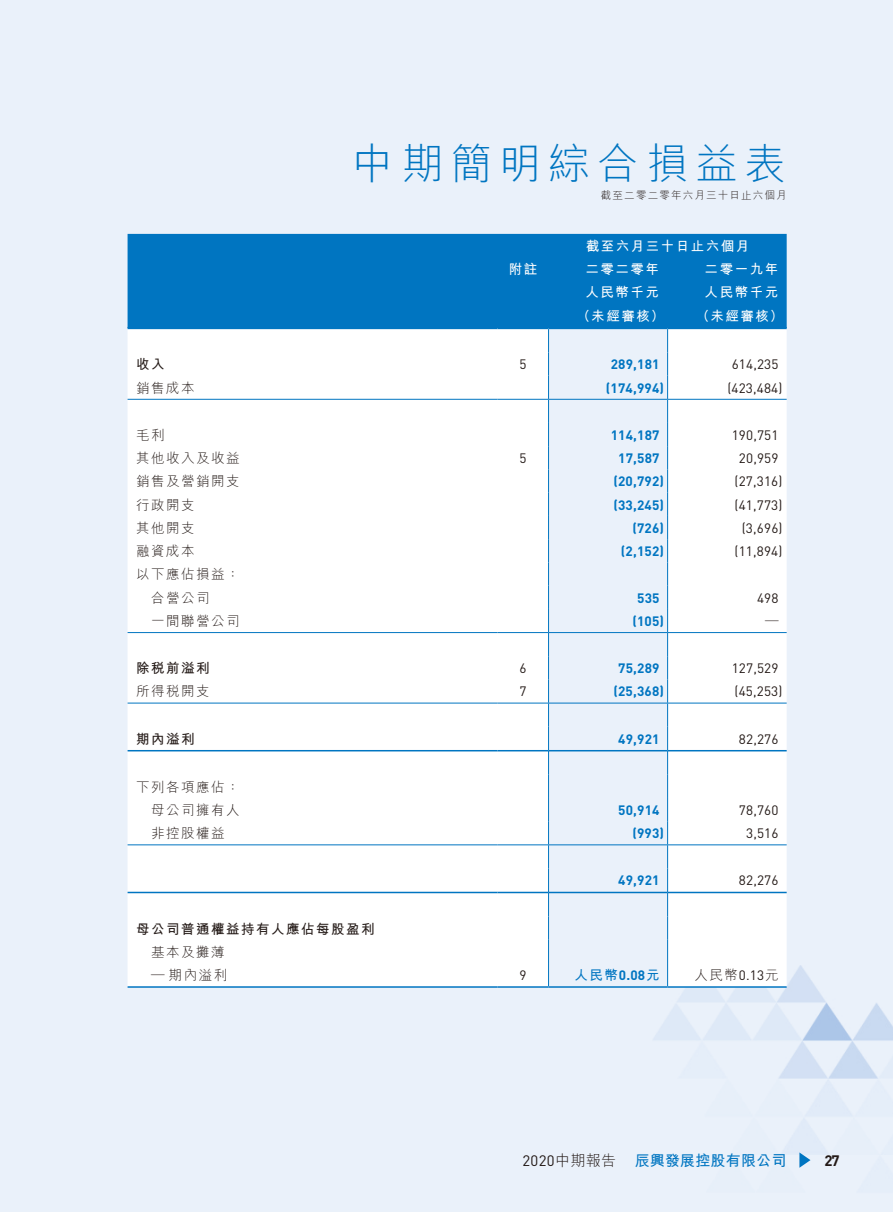
<style>
.page{position:relative;width:893px;height:1212px;background:#eaf1fa}
.page>*{position:absolute;margin:0;border:0;box-sizing:border-box;transform-origin:0 0}
.t1{font:300 42px "M Hei HK";letter-spacing:.165em;color:#0075c1}
.t2{font:700 15px "M Hei HK";letter-spacing:.01em;color:#0075c1}
.t3{font:700 15px "DIN";color:#231916}
.t4{font:13.5px "DIN";letter-spacing:.01em;color:#231916}
.t5{font:700 13.5px "DIN";letter-spacing:.01em;color:#0075c1}
.t6{font:300 13.5px/23.2px "M Hei HK";letter-spacing:.11em;color:#231916}
.t7{font:700 13.5px "M Hei HK";letter-spacing:.11em;color:#fff}
.t8{font:700 13.5px "M Hei HK";letter-spacing:.11em;color:#231916}
.t9{font:700 13.5px "M Hei HK";color:#0075c1}
.t10{font:300 10.5px "M Hei HK";letter-spacing:.11em;color:#231916}
.s1{font-family:"DIN"}
.s2{font-family:"DIN";font-weight:400}
.s3{font-family:"DIN";font-weight:400;color:#231916}
.s4{font-weight:300;color:#231916}
</style>
<div class="page">
<img style="left:653px;top:965px;width:240px;height:196px">
<svg style="left:799px;top:1152px;width:11px;height:16px"></svg>
<div style="left:128px;top:234px;width:659px;height:93px;background:#0075c1"></div>
<div style="left:128px;top:329px;width:659px;height:657px;background:#fff"></div>
<svg style="left:549px;top:329px;width:118px;height:657px"></svg>
<hr style="left:128px;top:327px;width:369px;height:2px;background:#0075c1">
<hr style="left:497px;top:327px;width:52px;height:2px;background:#0075c1">
<hr style="left:668px;top:327px;width:119px;height:2px;background:#0075c1">
<hr style="left:128px;top:399px;width:369px;height:1px;background:#0075c1">
<hr style="left:497px;top:399px;width:52px;height:1px;background:#0075c1">
<hr style="left:549px;top:399px;width:119px;height:1px;background:#0075c1">
<hr style="left:668px;top:399px;width:119px;height:1px;background:#0075c1">
<hr style="left:128px;top:632px;width:369px;height:1px;background:#0075c1">
<hr style="left:497px;top:632px;width:52px;height:1px;background:#0075c1">
<hr style="left:549px;top:632px;width:119px;height:1px;background:#0075c1">
<hr style="left:668px;top:632px;width:119px;height:1px;background:#0075c1">
<hr style="left:128px;top:703px;width:369px;height:1px;background:#0075c1">
<hr style="left:497px;top:703px;width:52px;height:1px;background:#0075c1">
<hr style="left:549px;top:703px;width:119px;height:1px;background:#0075c1">
<hr style="left:668px;top:703px;width:119px;height:1px;background:#0075c1">
<hr style="left:128px;top:844px;width:369px;height:1px;background:#0075c1">
<hr style="left:497px;top:844px;width:52px;height:1px;background:#0075c1">
<hr style="left:549px;top:844px;width:119px;height:1px;background:#0075c1">
<hr style="left:668px;top:844px;width:119px;height:1px;background:#0075c1">
<hr style="left:128px;top:750px;width:369px;height:1px;background:#0075c1">
<hr style="left:497px;top:750px;width:51px;height:1px;background:#0075c1">
<hr style="left:549px;top:750px;width:118px;height:1px;background:#0075c1">
<hr style="left:668px;top:750px;width:119px;height:1px;background:#0075c1">
<hr style="left:128px;top:892px;width:369px;height:1px;background:#0075c1">
<hr style="left:497px;top:892px;width:51px;height:1px;background:#0075c1">
<hr style="left:549px;top:892px;width:118px;height:1px;background:#0075c1">
<hr style="left:668px;top:892px;width:119px;height:1px;background:#0075c1">
<hr style="left:128px;top:986px;width:369px;height:2px;background:#0075c1">
<hr style="left:497px;top:986px;width:52px;height:2px;background:#0075c1">
<hr style="left:549px;top:986px;width:119px;height:2px;background:#0075c1">
<hr style="left:668px;top:986px;width:119px;height:2px;background:#0075c1">
<hr style="left:549px;top:327px;width:119px;height:2px;background:#0075c1">
<svg style="left:548px;top:329px;width:1px;height:657px"></svg>
<svg style="left:667px;top:329px;width:1px;height:657px"></svg>
<h1 class="t1" style="left:352px;top:134px;width:436px">中期簡明綜合損益表</h1>
<p class="t10" style="left:601px;top:187px;width:187px">截至二零二零年六月三十日止六個月</p>
<p class="t7" style="left:586px;top:236px;width:165px">截至六月三十日止六個月</p>
<p class="t7" style="left:509px;top:259px;width:30px">附註</p>
<p class="t7" style="left:586px;top:259px;width:75px">二零二零年</p>
<p class="t7" style="left:705px;top:259px;width:75px">二零一九年</p>
<p class="t7" style="left:586px;top:283px;width:75px">人民幣千元</p>
<p class="t7" style="left:705px;top:283px;width:75px">人民幣千元</p>
<p class="t7" style="left:577px;top:306px;width:89px">（未經審核）</p>
<p class="t7" style="left:696px;top:306px;width:89px">（未經審核）</p>
<p class="t8" style="left:136px;top:355px;width:30px">收入</p>
<p class="t4" style="left:519px;top:356px;width:9px">5</p>
<p class="t5" style="left:611px;top:356px;width:50px">289,181</p>
<p class="t4" style="left:732px;top:356px;width:48px">614,235</p>
<p class="t6" style="left:136px;top:376px;width:60px">銷售成本</p>
<p class="t5" style="left:606px;top:379px;width:60px">(174,994)</p>
<p class="t4" style="left:727px;top:379px;width:57px">(423,484)</p>
<p class="t6" style="left:136px;top:423px;width:30px">毛利</p>
<p class="t5" style="left:611px;top:426px;width:50px">114,187</p>
<p class="t4" style="left:732px;top:427px;width:48px">190,751</p>
<p class="t6" style="left:136px;top:446px;width:105px">其他收入及收益</p>
<p class="t4" style="left:519px;top:450px;width:9px">5</p>
<p class="t5" style="left:618px;top:449px;width:43px">17,587</p>
<p class="t4" style="left:739px;top:450px;width:41px">20,959</p>
<p class="t6" style="left:136px;top:469px;width:105px">銷售及營銷開支</p>
<p class="t5" style="left:613px;top:473px;width:52px">(20,792)</p>
<p class="t4" style="left:735px;top:473px;width:49px">(27,316)</p>
<p class="t6" style="left:136px;top:493px;width:60px">行政開支</p>
<p class="t5" style="left:613px;top:496px;width:52px">(33,245)</p>
<p class="t4" style="left:735px;top:496px;width:49px">(41,773)</p>
<p class="t6" style="left:136px;top:516px;width:60px">其他開支</p>
<p class="t5" style="left:632px;top:519px;width:33px">(726)</p>
<p class="t4" style="left:742px;top:520px;width:42px">(3,696)</p>
<p class="t6" style="left:136px;top:539px;width:60px">融資成本</p>
<p class="t5" style="left:621px;top:542px;width:45px">(2,152)</p>
<p class="t4" style="left:735px;top:543px;width:49px">(11,894)</p>
<p class="t6" style="left:136px;top:562px;width:105px">以下應佔損益：　合營公司</p>
<p class="t5" style="left:637px;top:589px;width:24px">535</p>
<p class="t4" style="left:757px;top:589px;width:23px">498</p>
<p class="t6" style="left:136px;top:609px;width:105px">　一間聯營公司</p>
<p class="t5" style="left:632px;top:612px;width:33px">(105)</p>
<p class="t6" style="left:765px;top:609px;width:15px">—</p>
<p class="t8" style="left:136px;top:658px;width:75px">除稅前溢利</p>
<p class="t4" style="left:519px;top:660px;width:9px">6</p>
<p class="t5" style="left:618px;top:659px;width:43px">75,289</p>
<p class="t4" style="left:732px;top:660px;width:48px">127,529</p>
<p class="t6" style="left:136px;top:679px;width:75px">所得稅開支</p>
<p class="t4" style="left:519px;top:683px;width:9px">7</p>
<p class="t5" style="left:613px;top:683px;width:52px">(25,368)</p>
<p class="t4" style="left:735px;top:683px;width:49px">(45,253)</p>
<p class="t8" style="left:136px;top:729px;width:60px">期內溢利</p>
<p class="t5" style="left:618px;top:730px;width:43px">49,921</p>
<p class="t4" style="left:739px;top:730px;width:41px">82,276</p>
<p class="t6" style="left:136px;top:775px;width:105px">下列各項應佔：　母公司擁有人</p>
<p class="t5" style="left:618px;top:801px;width:43px">50,914</p>
<p class="t4" style="left:739px;top:802px;width:41px">78,760</p>
<p class="t6" style="left:136px;top:821px;width:90px">　非控股權益</p>
<p class="t5" style="left:632px;top:824px;width:33px">(993)</p>
<p class="t4" style="left:746px;top:825px;width:34px">3,516</p>
<p class="t5" style="left:618px;top:872px;width:43px">49,921</p>
<p class="t4" style="left:739px;top:872px;width:41px">82,276</p>
<p class="t8" style="left:136px;top:919px;width:240px">母公司普通權益持有人應佔每股盈利</p>
<p class="t6" style="left:136px;top:940px;width:93px">　基本及攤薄　— 期內溢利</p>
<p class="t4" style="left:519px;top:967px;width:9px">9</p>
<p class="t9" style="left:574px;top:965px;width:86px">人民幣<span class="s1">0.08</span>元</p>
<p class="t6" style="left:694px;top:963px;width:86px">人民幣<span class="s2">0.13</span>元</p>
<p class="t2" style="left:523px;top:1149px;width:265px"><span class="s3">2020</span><span class="s4">中期報告</span> 辰興發展控股有限公司</p>
<p class="t3" style="left:824px;top:1150px;width:17px">27</p>
</div>
